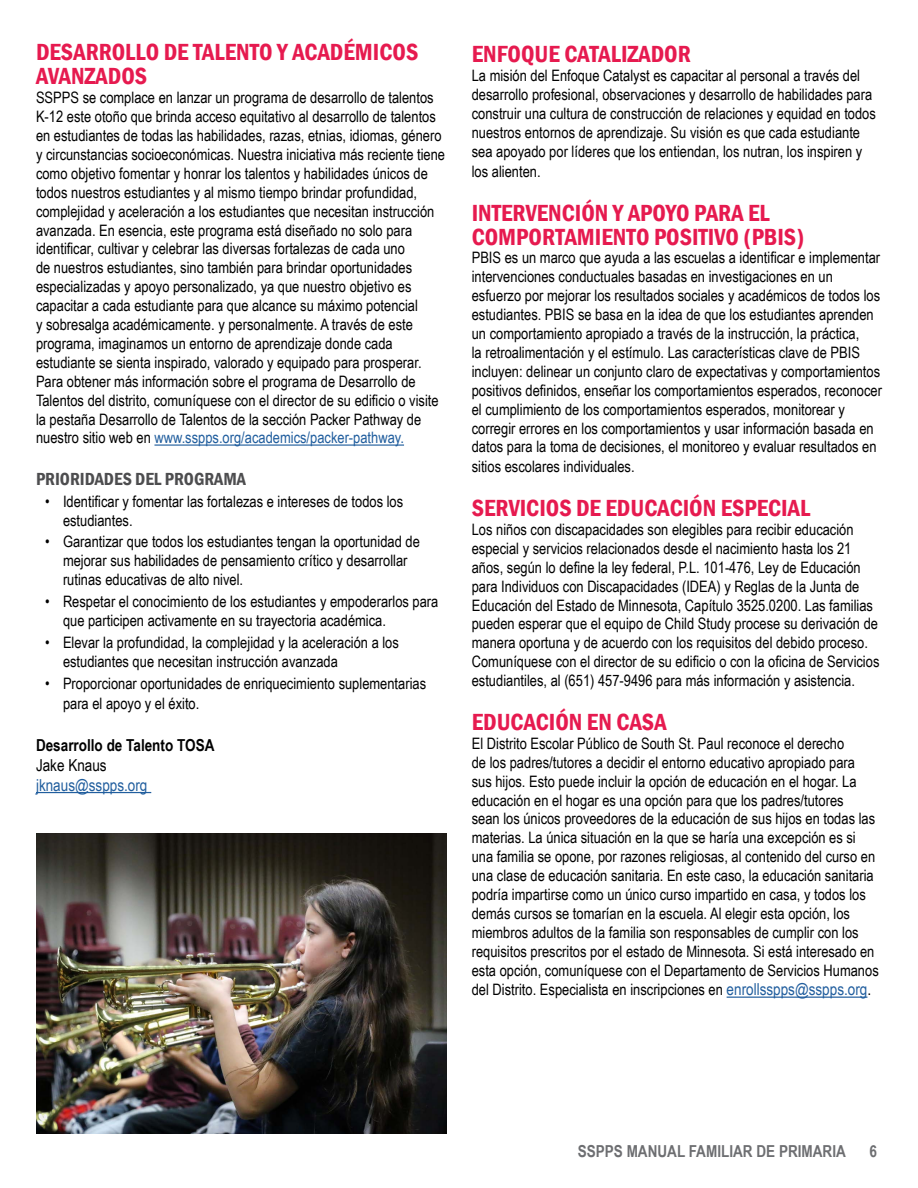
<style>
.page{position:relative;width:918px;height:1188px;background:#fff}
.page>*{position:absolute;margin:0;border:0;box-sizing:border-box;transform-origin:0 0}
.t1{font:600 condensed 24px/24px "Franklin Gothic";color:#e61a4f}
.t2{font:600 condensed 18px "Franklin Gothic";color:#4d4d4f}
.t3{font:700 16.5px "Arial Narrow";color:#6d6e71}
.t4{font:700 16.5px "Arial Narrow";color:#000}
.t5{font:16.5px "Arial Narrow";color:#215e9e}
.t6{font:16.5px "Arial Narrow";color:#000}
.t7{font:15.75px/18.9px "Arial Narrow";color:#000}
.s1{color:#215e9e}
.s2{font-size:16.5px;color:#215e9e}
.s3{font-size:16.5px}
</style>
<div class="page">
<hr style="left:154px;top:444px;width:250px;height:2px;background:#215e9e">
<hr style="left:36px;top:792px;width:115px;height:1px;background:#215e9e">
<hr style="left:727px;top:997px;width:140px;height:1px;background:#215e9e">
<img style="left:36px;top:833px;width:410px;height:301px">
<h1 class="t1" style="left:36px;top:40px;width:384px">DESARROLLO DE TALENTO Y ACADÉMICOS<br>AVANZADOS</h1>
<p class="t7" style="left:36px;top:88px;width:411px">SSPPS se complace en lanzar un programa de desarrollo de talentos K-12 este otoño que brinda acceso equitativo al desarrollo de talentos en estudiantes de todas las habilidades, razas, etnias, idiomas, género y circunstancias socioeconómicas. Nuestra iniciativa más reciente tiene como objetivo fomentar y honrar los talentos y habilidades únicos de todos nuestros estudiantes y al mismo tiempo brindar profundidad, complejidad y aceleración a los estudiantes que necesitan instrucción avanzada. En esencia, este programa está diseñado no solo para identificar, cultivar y celebrar las diversas fortalezas de cada uno<br>de nuestros estudiantes, sino también para brindar oportunidades especializadas y apoyo personalizado, ya que nuestro objetivo es capacitar a cada estudiante para que alcance su máximo potencial<br>y sobresalga académicamente. y personalmente. A través de este programa, imaginamos un entorno de aprendizaje donde cada estudiante se sienta inspirado, valorado y equipado para prosperar.<br>Para obtener más información sobre el programa de Desarrollo de Talentos del distrito, comuníquese con el director de su edificio o visite la pestaña Desarrollo de Talentos de la sección Packer Pathway de nuestro sitio web en <span class="s1">www.sspps.org/academics/packer-pathway.</span></p>
<p class="t2" style="left:36px;top:467px;width:212px">PRIORIDADES DEL PROGRAMA</p>
<p class="t7" style="left:63px;top:491px;width:342px;text-indent:-18px">• Identificar y fomentar las fortalezas e intereses de todos los estudiantes.</p>
<p class="t7" style="left:63px;top:532px;width:358px;text-indent:-18px">• Garantizar que todos los estudiantes tengan la oportunidad de mejorar sus habilidades de pensamiento crítico y desarrollar rutinas educativas de alto nivel.</p>
<p class="t7" style="left:63px;top:592px;width:377px;text-indent:-18px">• Respetar el conocimiento de los estudiantes y empoderarlos para que participen activamente en su trayectoria académica.</p>
<p class="t7" style="left:63px;top:632px;width:337px;text-indent:-18px">• Elevar la profundidad, la complejidad y la aceleración a los estudiantes que necesitan instrucción avanzada</p>
<p class="t7" style="left:63px;top:673px;width:365px;line-height:19.8px;text-indent:-18px">• Proporcionar oportunidades de enriquecimiento suplementarias para el apoyo y el éxito.</p>
<p class="t4" style="left:36px;top:733px;width:180px">Desarrollo de Talento TOSA</p>
<p class="t6" style="left:36px;top:753px;width:72px">Jake Knaus</p>
<p class="t5" style="left:36px;top:773px;width:113px">jknaus@sspps.org</p>
<h1 class="t1" style="left:472px;top:42px;width:221px">ENFOQUE CATALIZADOR</h1>
<p class="t7" style="left:472px;top:66px;width:406px">La misión del Enfoque Catalyst es capacitar al personal a través del desarrollo profesional, observaciones y desarrollo de habilidades para construir una cultura de construcción de relaciones y equidad en todos nuestros entornos de aprendizaje. Su visión es que cada estudiante sea apoyado por líderes que los entiendan, los nutran, los inspiren y los alienten.</p>
<h1 class="t1" style="left:472px;top:200px;width:334px">INTERVENCIÓN Y APOYO PARA EL<br>COMPORTAMIENTO POSITIVO (PBIS)</h1>
<p class="t7" style="left:472px;top:248px;width:412px">PBIS es un marco que ayuda a las escuelas a identificar e implementar intervenciones conductuales basadas en investigaciones en un esfuerzo por mejorar los resultados sociales y académicos de todos los estudiantes. PBIS se basa en la idea de que los estudiantes aprenden un comportamiento apropiado a través de la instrucción, la práctica,<br>la retroalimentación y el estímulo. Las características clave de PBIS incluyen: delinear un conjunto claro de expectativas y comportamientos positivos definidos, enseñar los comportamientos esperados, reconocer el cumplimiento de los comportamientos esperados, monitorear y corregir errores en los comportamientos y usar información basada en datos para la toma de decisiones, el monitoreo y evaluar resultados en sitios escolares individuales.</p>
<h1 class="t1" style="left:472px;top:496px;width:340px">SERVICIOS DE EDUCACIÓN ESPECIAL</h1>
<p class="t7" style="left:472px;top:519px;width:409px">Los niños con discapacidades son elegibles para recibir educación especial y servicios relacionados desde el nacimiento hasta los 21 años, según lo define la ley federal, P.L. 101-476, Ley de Educación para Individuos con Discapacidades (IDEA) y Reglas de la Junta de Educación del Estado de Minnesota, Capítulo 3525.0200. Las familias pueden esperar que el equipo de Child Study procese su derivación de manera oportuna y de acuerdo con los requisitos del debido proceso.<br>Comuníquese con el director de su edificio o con la oficina de Servicios estudiantiles, al (651) 457-9496 para más información y asistencia.</p>
<h1 class="t1" style="left:472px;top:710px;width:196px">EDUCACIÓN EN CASA</h1>
<p class="t7" style="left:472px;top:733px;width:409px">El Distrito Escolar Público de South St. Paul reconoce el derecho<br>de los padres/tutores a decidir el entorno educativo apropiado para sus hijos. Esto puede incluir la opción de educación en el hogar. La educación en el hogar es una opción para que los padres/tutores<br>sean los únicos proveedores de la educación de sus hijos en todas las materias. La única situación en la que se haría una excepción es si una familia se opone, por razones religiosas, al contenido del curso en una clase de educación sanitaria. En este caso, la educación sanitaria podría impartirse como un único curso impartido en casa, y todos los demás cursos se tomarían en la escuela. Al elegir esta opción, los miembros adultos de la familia son responsables de cumplir con los requisitos prescritos por el estado de Minnesota. Si está interesado en esta opción, comuníquese con el Departamento de Servicios Humanos del Distrito. Especialista en inscripciones en <span class="s2">enrollsspps@sspps.org</span><span class="s3">.</span></p>
<p class="t3" style="left:578px;top:1139px;width:270px">SSPPS MANUAL FAMILIAR DE PRIMARIA</p>
<p class="t3" style="left:869px;top:1139px;width:9px">6</p>
</div>
